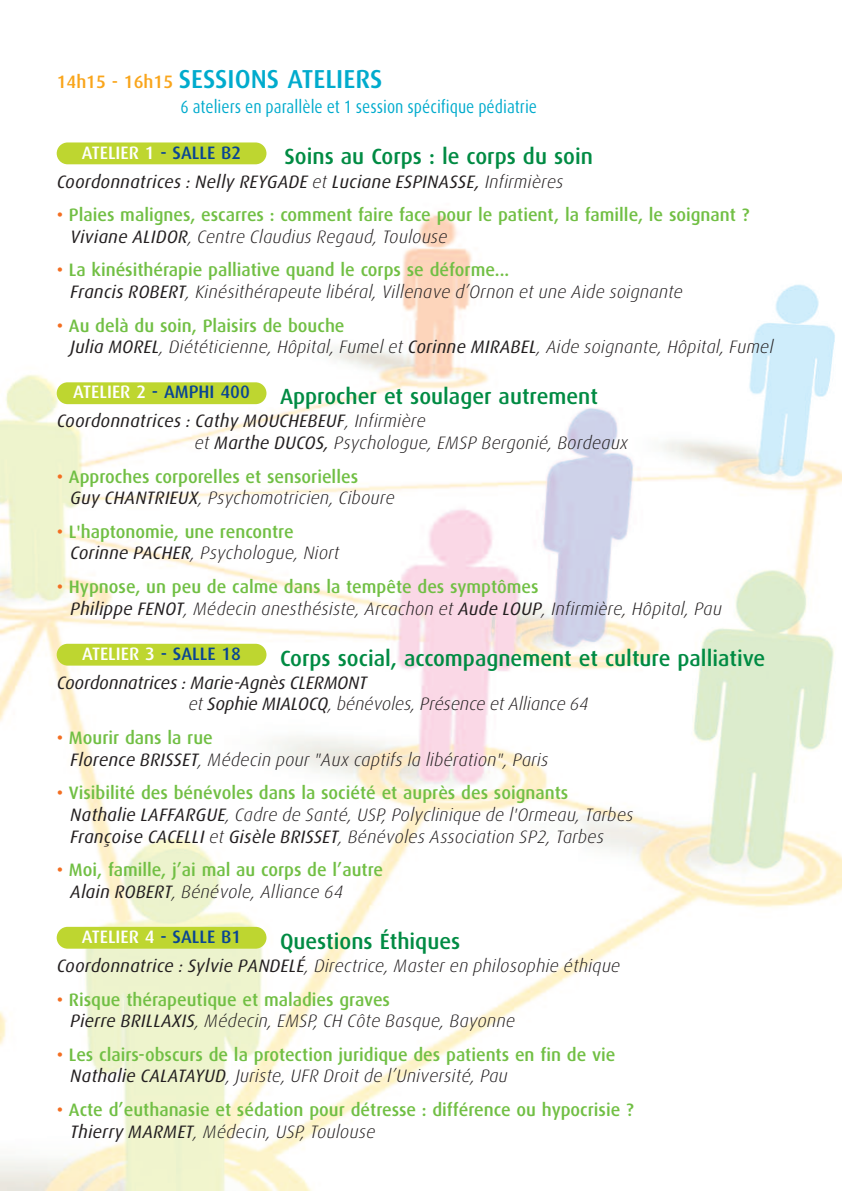
<style>
.page{position:relative;width:842px;height:1191px;background:#fff}
.page>*{position:absolute;margin:0;border:0;box-sizing:border-box;transform-origin:0 0}
.t1{font:500 26px "Linde Dax";color:#00abcd}
.t2{font:500 22px "Linde Dax";color:#008b43}
.t3{font:italic 300 18px/21.6px "Linde Dax";color:#231f20}
.t4{font:500 18px/21.6px "Linde Dax";color:#71bf44}
.t5{font:italic 18px/21.6px "Linde Dax";letter-spacing:-.01em;color:#231f20}
.t6{font:18px "Linde Dax";color:#00abcd;scale:.85 1}
.t7{font:500 18px "Linde Dax";color:#fff}
.t8{font:500 18px "Linde Dax";color:#094593}
.s1{font-size:18px;color:#f9a51b}
.s2{font-weight:300}
.s3{color:#f36e21}
.s4{font-family:"Linde Dax CE";font-weight:400;font-style:italic;color:#231f20}
.s5{font-weight:300;font-style:italic;color:#231f20}
.s6{font-weight:500;font-style:normal;color:#f36e21}
.s7{font-weight:500;font-style:normal;color:#71bf44}
.s8{font-family:"Linde Dax CE";font-weight:400}
.s9{font-weight:400}
.s10{color:#094593}
.s11{color:#fff}
</style>
<div class="page">
<img style="left:0;top:214px;width:842px;height:977px">
<div style="left:57px;top:927px;width:209px;height:21px;background:#bed630;border-radius:11px"></div>
<div style="left:57px;top:382px;width:209px;height:22px;background:#bed630;border-radius:11px"></div>
<div style="left:57px;top:644px;width:209px;height:21px;background:#bed630;border-radius:11px"></div>
<div style="left:57px;top:142px;width:209px;height:22px;background:#bed630;border-radius:11px"></div>
<h1 class="t1" style="left:57px;top:65px;width:327px"><span class="s1">14h15 - 16h15</span> SESSIONS ATELIERS</h1>
<p class="t6" style="left:181px;top:97px;width:421px">6 ateliers en parallèle et 1 session spécifique pédiatrie</p>
<p class="t2" style="left:285px;top:144px;width:310px">Soins au Corps : le corps du soin</p>
<p class="t5" style="left:57px;top:171px;width:508px">Coordonnatrices : Nelly REYGADE <span class="s2">et</span> Luciane ESPINASSE, <span class="s2">Infirmières</span></p>
<p class="t4" style="left:70px;top:204px;width:681px;text-indent:-14px"><span class="s3">•</span> Plaies malignes, escarres : comment faire face pour le patient, la famille, le soignant ?<br><span class="s4">Viviane ALIDOR</span><span class="s5">, Centre Claudius Regaud, Toulouse</span></p>
<p class="t3" style="left:70px;top:260px;width:614px;text-indent:-14px"><span class="s6">•</span> <span class="s7">La kinésithérapie palliative quand le corps se déforme...<br></span><span class="s8">Francis ROBERT</span>, Kinésithérapeute libéral, Villenave d’Ornon et une Aide soignante</p>
<p class="t3" style="left:70px;top:315px;width:705px;text-indent:-14px"><span class="s6">•</span> <span class="s7">Au delà du soin, Plaisirs de bouche<br></span><span class="s8">Julia MOREL</span>, Diététicienne, Hôpital, Fumel et <span class="s8">Corinne MIRABEL</span>, Aide soignante, Hôpital, Fumel</p>
<p class="t2" style="left:280px;top:384px;width:319px">Approcher et soulager autrement</p>
<p class="t3" style="left:194px;top:411px;width:435px;text-indent:-138px"><span class="s9">Coordonnatrices : Cathy MOUCHEBEUF</span>, Infirmière<br>et <span class="s9">Marthe DUCOS,</span> Psychologue, EMSP Bergonié, Bordeaux</p>
<p class="t4" style="left:70px;top:465px;width:326px;text-indent:-14px"><span class="s3">•</span> Approches corporelles et sensorielles<br><span class="s4">Guy CHANTRIEUX</span><span class="s5">, Psychomotricien, Ciboure</span></p>
<p class="t4" style="left:70px;top:521px;width:271px;text-indent:-14px"><span class="s3">•</span> L'haptonomie, une rencontre<br><span class="s4">Corinne PACHER</span><span class="s5">, Psychologue, Niort</span></p>
<p class="t3" style="left:70px;top:576px;width:653px;text-indent:-14px"><span class="s6">•</span> <span class="s7">Hypnose, un peu de calme dans la tempête des symptômes<br></span><span class="s8">Philippe FENOT</span>, Médecin anesthésiste, Arcachon et <span class="s8">Aude LOUP</span>, Infirmière, Hôpital, Pau</p>
<p class="t2" style="left:280px;top:645px;width:487px">Corps social, accompagnement et culture palliative</p>
<p class="t5" style="left:188px;top:672px;width:402px;text-indent:-132px">Coordonnatrices : Marie-Agnès CLERMONT<br><span class="s2">et</span> Sophie MIALOCQ<span class="s2">, bénévoles, Présence et Alliance 64</span></p>
<p class="t3" style="left:70px;top:727px;width:480px;text-indent:-14px"><span class="s6">•</span> <span class="s7">Mourir dans la rue<br></span><span class="s8">Florence BRISSET</span>, Médecin pour "Aux captifs la libération", Paris</p>
<p class="t3" style="left:70px;top:782px;width:565px;text-indent:-14px"><span class="s6">•</span> <span class="s7">Visibilité des bénévoles dans la société et auprès des soignants<br></span><span class="s8">Nathalie LAFFARGUE</span>, Cadre de Santé, USP, Polyclinique de l'Ormeau, Tarbes<br><span class="s9">Françoise CACELLI</span> et <span class="s9">Gisèle BRISSET</span>, Bénévoles Association SP2, Tarbes</p>
<p class="t4" style="left:70px;top:859px;width:314px;text-indent:-14px"><span class="s3">•</span> Moi, famille, j’ai mal au corps de l’autre<br><span class="s4">Alain ROBERT</span><span class="s5">, Bénévole, Alliance 64</span></p>
<p class="t2" style="left:280px;top:928px;width:182px">Questions Éthiques</p>
<p class="t3" style="left:57px;top:955px;width:565px"><span class="s9">Coordonnatrice : Sylvie PANDELÉ</span>, Directrice, Master en philosophie éthique</p>
<p class="t4" style="left:70px;top:988px;width:446px;text-indent:-14px"><span class="s3">•</span> Risque thérapeutique et maladies graves<br><span class="s4">Pierre BRILLAXIS</span><span class="s5">, Médecin, EMSP, CH Côte Basque, Bayonne</span></p>
<p class="t4" style="left:70px;top:1043px;width:547px;text-indent:-14px"><span class="s3">•</span> Les clairs-obscurs de la protection juridique des patients en fin de vie<br><span class="s4">Nathalie CALATAYUD</span><span class="s5">, Juriste, UFR Droit de l’Université, Pau</span></p>
<p class="t4" style="left:70px;top:1099px;width:565px;text-indent:-14px"><span class="s3">•</span> Acte d’euthanasie et sédation pour détresse : différence ou hypocrisie ?<br><span class="s4">Thierry MARMET</span><span class="s5">, Médecin, USP, Toulouse</span></p>
<p class="t7" style="left:82px;top:142px;width:161px">ATELIER 1 <span class="s10">- SALLE B2</span></p>
<p class="t8" style="left:73px;top:382px;width:178px"><span class="s11">ATELIER 2</span> - AMPHI 400</p>
<p class="t7" style="left:82px;top:643px;width:160px">ATELIER 3 <span class="s10">- SALLE 18</span></p>
<p class="t7" style="left:82px;top:926px;width:161px">ATELIER 4 <span class="s10">- SALLE B1</span></p>
</div>
